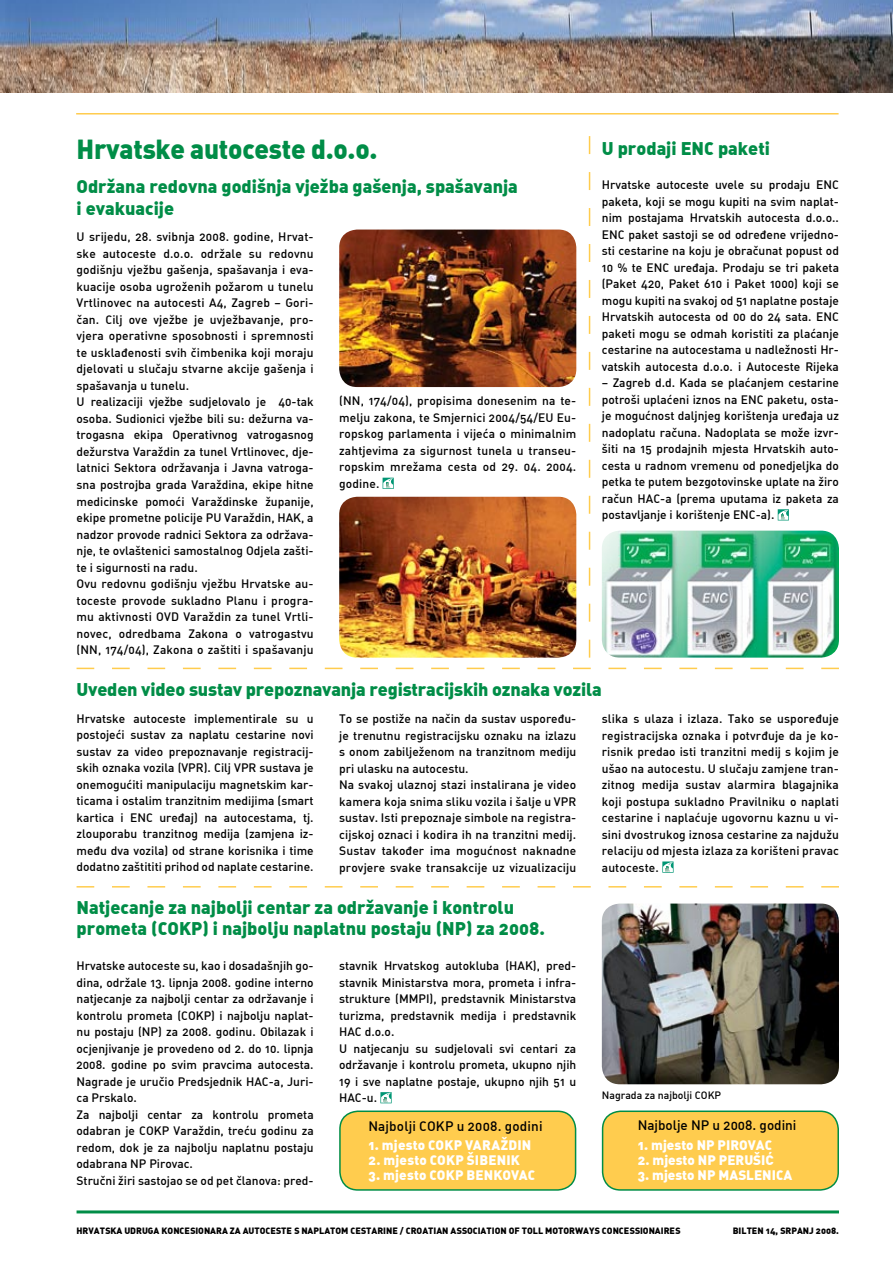
<style>
.page{position:relative;width:893px;height:1263px;background:#fff}
.page>*{position:absolute;margin:0;border:0;box-sizing:border-box;transform-origin:0 0}
.t1{font:27px "DIN Black Rounded";letter-spacing:-.01em;color:#008d47}
.t2{font:18px/21.6px "DIN Black Rounded";color:#008d47}
.t3{font:13.5px "DIN Black Rounded";color:#fff}
.t4{font:13.5px "DIN Medium Rounded";letter-spacing:.005em;color:#000}
.t5{font:12px/16.5px "DIN Medium Rounded";color:#000;text-align:justify}
.t6{font:10.5px "DIN Medium Rounded";color:#000}
.t7{font:9px "DIN Black Rounded";color:#000}
</style>
<div class="page">
<hr style="left:77px;top:1210px;width:762px;height:3px;background:#008d47">
<img style="left:0;top:0;width:893px;height:93px">
<div style="left:603px;top:1111px;width:235px;height:79px;background:#ffcc4e;border-radius:18px"></div>
<div style="left:602px;top:1110px;width:237px;height:81px;border:2px solid #008d47;border-radius:18px"></div>
<div style="left:340px;top:1111px;width:236px;height:79px;background:#ffcc4e;border-radius:18px"></div>
<div style="left:339px;top:1110px;width:237px;height:81px;border:2px solid #008d47;border-radius:18px"></div>
<hr style="left:76px;top:113px;width:763px;height:2px;background:#ffcc4e">
<svg style="left:383px;top:478px;width:11px;height:11px"></svg>
<img style="left:339px;top:230px;width:237px;height:157px;border-radius:18px">
<svg style="left:778px;top:509px;width:11px;height:11px"></svg>
<svg style="left:77px;top:886px;width:762px;height:1px"></svg>
<img style="left:602px;top:531px;width:237px;height:127px;border-radius:18px">
<svg style="left:589px;top:136px;width:1px;height:522px"></svg>
<svg style="left:380px;top:1092px;width:12px;height:11px"></svg>
<svg style="left:77px;top:668px;width:762px;height:1px"></svg>
<img style="left:339px;top:497px;width:237px;height:161px;border-radius:18px">
<svg style="left:662px;top:861px;width:12px;height:12px"></svg>
<img style="left:602px;top:903px;width:237px;height:181px;border-radius:18px">
<h1 class="t1" style="left:77px;top:132px;width:303px">Hrvatske autoceste d.o.o.</h1>
<h2 class="t2" style="left:77px;top:175px;width:443px">Održana redovna godišnja vježba gašenja, spašavanja i evakuacije</h2>
<p class="t5" style="left:77px;top:228px;width:239px">U srijedu, 28. svibnja 2008. godine, Hrvat&shy;ske autoceste d.o.o. održale su redovnu godišnju vježbu gašenja, spašavanja i eva&shy;kuacije osoba ugroženih požarom u tunelu Vrtlinovec na autocesti A4, Zagreb</p>
<p class="t5" style="left:77px;top:294px;width:239px;text-align:left;text-indent:209px">Gori&shy;čan. Cilj ove vježbe je uvježbavanje, pro&shy;vjera operativne sposobnosti i spremnosti te usklađenosti svih čimbenika koji moraju djelovati u slučaju stvarne akcije gašenja i spašavanja u tunelu.<br>U realizaciji vježbe sudjelovalo je 40-tak osoba. Sudionici vježbe bili su: dežurna va&shy;trogasna ekipa Operativnog vatrogasnog dežurstva Varaždin za tunel Vrtlinovec, dje&shy;latnici Sektora održavanja i Javna vatroga&shy;sna postrojba grada Varaždina, ekipe hitne medicinske pomoći Varaždinske županije, ekipe prometne policije PU Varaždin, HAK, a nadzor provode radnici Sektora za održava&shy;nje, te ovlaštenici samostalnog Odjela zašti&shy;te i sigurnosti na radu.<br>Ovu redovnu godišnju vježbu Hrvatske au&shy;toceste provode sukladno Planu i progra&shy;mu aktivnosti OVD Varaždin za tunel Vrtli&shy;novec, odredbama Zakona o vatrogastvu (NN, 174/04), Zakona o zaštiti i spašavanju</p>
<p class="t5" style="left:339px;top:392px;width:239px">(NN, 174/04), propisima donesenim na te&shy;melju zakona, te Smjernici 2004/54/EU Eu&shy;ropskog parlamenta i vijeća o minimalnim zahtjevima za sigurnost tunela u transeu&shy;ropskim mrežama cesta od 29. 04. 2004. godine.</p>
<h2 class="t2" style="left:602px;top:136px;width:170px">U prodaji ENC paketi</h2>
<p class="t5" style="left:602px;top:176px;width:239px">Hrvatske autoceste uvele su prodaju ENC</p>
<p class="t5" style="left:602px;top:193px;width:239px">paketa, koji se mogu kupiti na svim naplat-</p>
<p class="t5" style="left:602px;top:209px;width:239px">nim postajama Hrvatskih autocesta d.o.o..</p>
<p class="t5" style="left:602px;top:226px;width:239px">ENC paket sastoji se od određene vrijedno-</p>
<p class="t5" style="left:602px;top:242px;width:239px">sti cestarine na koju je obračunat popust od</p>
<p class="t5" style="left:602px;top:259px;width:239px">10 % te ENC uređaja. Prodaju se tri paketa</p>
<p class="t5" style="left:602px;top:275px;width:239px">(Paket 420, Paket 610 i Paket 1000) koji se</p>
<p class="t5" style="left:602px;top:292px;width:239px">mogu kupiti na svakoj od 51 naplatne postaje</p>
<p class="t5" style="left:602px;top:308px;width:239px">Hrvatskih autocesta od 00 do 24 sata. ENC</p>
<p class="t5" style="left:602px;top:325px;width:239px">paketi mogu se odmah koristiti za plaćanje</p>
<p class="t5" style="left:602px;top:341px;width:239px">cestarine na autocestama u nadležnosti Hr-</p>
<p class="t5" style="left:602px;top:358px;width:239px">vatskih autocesta d.o.o. i Autoceste Rijeka</p>
<p class="t5" style="left:613px;top:374px;width:228px">Zagreb d.d. Kada se plaćanjem cestarine</p>
<p class="t5" style="left:602px;top:391px;width:239px">potroši uplaćeni iznos na ENC paketu, osta-</p>
<p class="t5" style="left:602px;top:407px;width:239px">je mogućnost daljnjeg korištenja uređaja uz</p>
<p class="t5" style="left:602px;top:424px;width:239px">nadoplatu računa. Nadoplata se može izvr-</p>
<p class="t5" style="left:602px;top:440px;width:239px">šiti na 15 prodajnih mjesta Hrvatskih auto-</p>
<p class="t5" style="left:602px;top:457px;width:239px">cesta u radnom vremenu od ponedjeljka do</p>
<p class="t5" style="left:602px;top:473px;width:239px">petka te putem bezgotovinske uplate na žiro</p>
<p class="t5" style="left:602px;top:490px;width:239px">račun HAC-a (prema uputama iz paketa za</p>
<p class="t5" style="left:602px;top:506px;width:174px">postavljanje i korištenje ENC-a).</p>
<h2 class="t2" style="left:77px;top:678px;width:527px">Uveden video sustav prepoznavanja registracijskih oznaka vozila</h2>
<p class="t5" style="left:339px;top:710px;width:239px;text-align:left">To se postiže na način da sustav uspoređu&shy;je trenutnu registracijsku oznaku na izlazu s onom zabilježenom na tranzitnom mediju pri ulasku na autocestu.<br>Na svakoj ulaznoj stazi instalirana je video kamera koja snima sliku vozila i šalje u VPR sustav. Isti prepoznaje simbole na registra&shy;cijskoj oznaci i kodira ih na tranzitni medij.<br>Sustav također ima mogućnost naknadne provjere svake transakcije uz vizualizaciju</p>
<p class="t5" style="left:77px;top:710px;width:239px">Hrvatske autoceste implementirale su u postojeći sustav za naplatu cestarine novi sustav za video prepoznavanje registracij&shy;skih oznaka vozila (VPR). Cilj VPR sustava je onemogućiti manipulaciju magnetskim kar&shy;ticama i ostalim tranzitnim medijima (smart kartica i ENC uređaj) na autocestama, tj. zlouporabu tranzitnog medija (zamjena iz&shy;među dva vozila) od strane korisnika i time dodatno zaštititi prihod od naplate cestarine.</p>
<p class="t5" style="left:602px;top:710px;width:239px">slika s ulaza i izlaza. Tako se uspoređuje registracijska oznaka i potvrđuje da je ko&shy;risnik predao isti tranzitni medij s kojim je ušao na autocestu. U slučaju zamjene tran&shy;zitnog medija sustav alarmira blagajnika koji postupa sukladno Pravilniku o naplati cestarine i naplaćuje ugovornu kaznu u vi&shy;sini dvostrukog iznosa cestarine za najdužu relaciju od mjesta izlaza za korišteni pravac autoceste.</p>
<h2 class="t2" style="left:77px;top:895px;width:470px">Natjecanje za najbolji centar za održavanje i kontrolu prometa (COKP) i najbolju naplatnu postaju (NP) za 2008.</h2>
<p class="t5" style="left:77px;top:957px;width:239px;text-align:left">Hrvatske autoceste su, kao i dosadašnjih go&shy;dina, održale 13. lipnja 2008. godine interno natjecanje za najbolji centar za održavanje i kontrolu prometa (COKP) i najbolju naplat&shy;nu postaju (NP) za 2008. godinu. Obilazak i ocjenjivanje je provedeno od 2. do 10. lipnja 2008. godine po svim pravcima autocesta.<br>Nagrade je uručio Predsjednik HAC-a, Juri&shy;ca Prskalo.<br>Za najbolji centar za kontrolu prometa odabran je COKP Varaždin, treću godinu za redom, dok je za najbolju naplatnu postaju odabrana NP Pirovac.<br>Stručni žiri sastojao se od pet članova: pred-</p>
<p class="t5" style="left:339px;top:957px;width:239px;text-align:left">stavnik Hrvatskog autokluba (HAK), pred&shy;stavnik Ministarstva mora, prometa i infra&shy;strukture (MMPI), predstavnik Ministarstva turizma, predstavnik medija i predstavnik HAC d.o.o.<br>U natjecanju su sudjelovali svi centari za održavanje i kontrolu prometa, ukupno njih 19 i sve naplatne postaje, ukupno njih 51 u HAC-u.</p>
<p class="t4" style="left:368px;top:1117px;width:176px">Najbolji COKP u 2008. godini</p>
<p class="t3" style="left:368px;top:1136px;width:164px">1. mjesto COKP VARAŽDIN</p>
<p class="t3" style="left:368px;top:1151px;width:153px">2. mjesto COKP ŠIBENIK</p>
<p class="t3" style="left:368px;top:1166px;width:168px">3. mjesto COKP BENKOVAC</p>
<p class="t6" style="left:602px;top:1088px;width:121px">Nagrada za najbolji COKP</p>
<p class="t4" style="left:638px;top:1117px;width:160px">Najbolje NP u 2008. godini</p>
<p class="t3" style="left:638px;top:1136px;width:136px">1. mjesto NP PIROVAC</p>
<p class="t3" style="left:638px;top:1151px;width:138px">2. mjesto NP PERUŠIĆ</p>
<p class="t3" style="left:638px;top:1166px;width:156px">3. mjesto NP MASLENICA</p>
<p class="t7" style="left:77px;top:1225px;width:605px">HRVATSKA UDRUGA KONCESIONARA ZA AUTOCESTE S NAPLATOM CESTARINE / CROATIAN ASSOCIATION OF TOLL MOTORWAYS CONCESSIONAIRES</p>
<p class="t7" style="left:733px;top:1225px;width:108px">BILTEN 14, SRPANJ 2008.</p>
</div>
